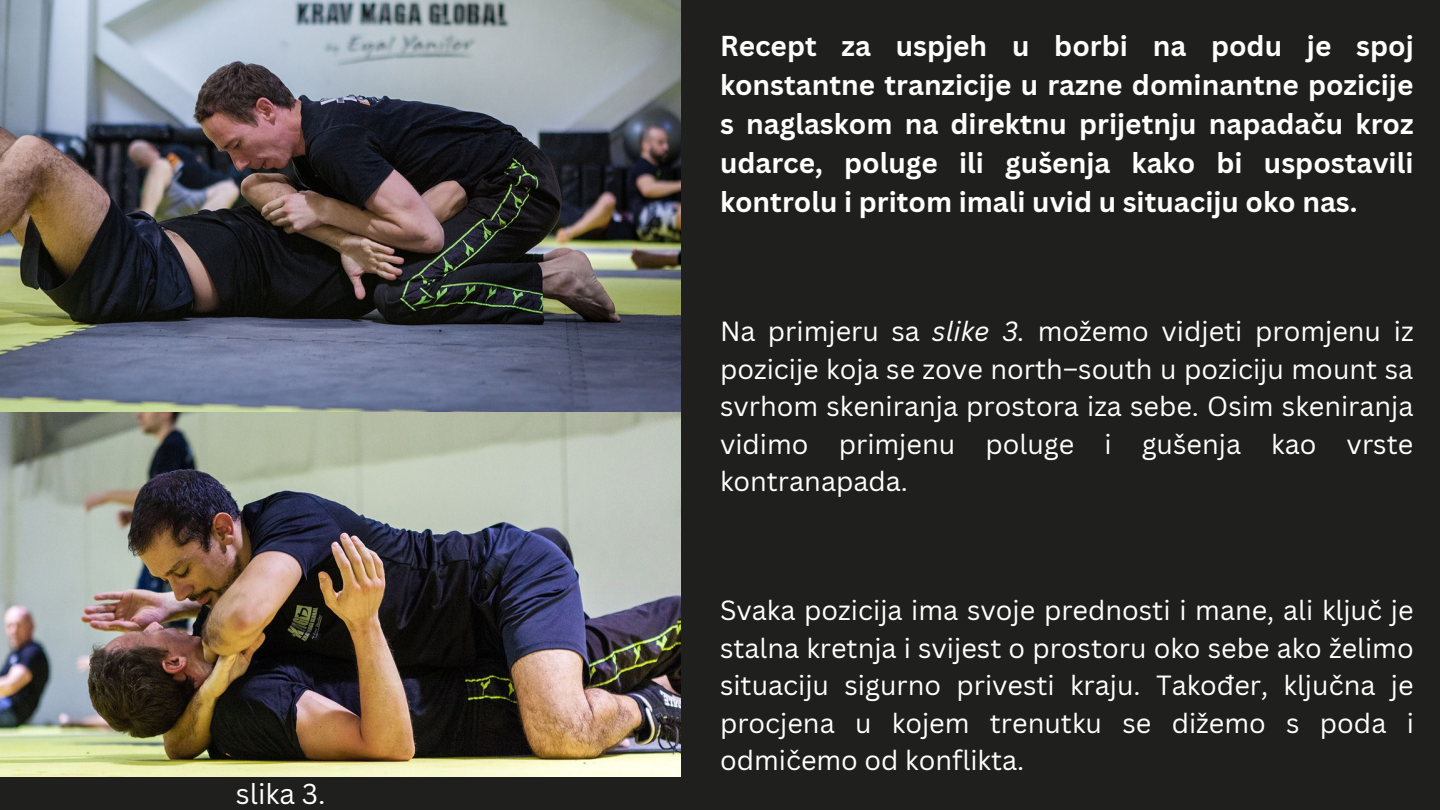
<style>
.page{position:relative;width:1440px;height:810px;background:#1f1f1e}
.page>*{position:absolute;margin:0;border:0;box-sizing:border-box;transform-origin:0 0}
.t1{font:700 28px/39px "Canva Sans";color:#fff;text-align:justify}
.t2{font:28px "Canva Sans";color:#fff}
.t3{font:27px/37.5px "Canva Sans";color:#fff;text-align:justify}
.s1{font-style:italic}
</style>
<div class="page">
<img style="left:0;top:0;width:681px;height:777px">
<p class="t2" style="left:236px;top:774px;width:91px">slika 3.</p>
<p class="t1" style="left:720px;top:26px;width:695px">Recept za uspjeh u borbi na podu je spoj konstantne tranzicije u razne dominantne pozicije s naglaskom na direktnu prijetnju napadaču kroz udarce, poluge ili gušenja kako bi uspostavili kontrolu i pritom imali uvid u situaciju oko nas.</p>
<p class="t3" style="left:720px;top:312px;width:695px">Na primjeru sa <span class="s1">slike 3.</span> možemo vidjeti promjenu iz pozicije koja se zove north–south u poziciju mount sa svrhom skeniranja prostora iza sebe. Osim skeniranja vidimo primjenu poluge i gušenja kao vrste kontranapada.</p>
<p class="t3" style="left:720px;top:591px;width:695px">Svaka pozicija ima svoje prednosti i mane, ali ključ je stalna kretnja i svijest o prostoru oko sebe ako želimo situaciju sigurno privesti kraju. Također, ključna je procjena u kojem trenutku se dižemo s poda i odmičemo od konflikta.</p>
</div>
